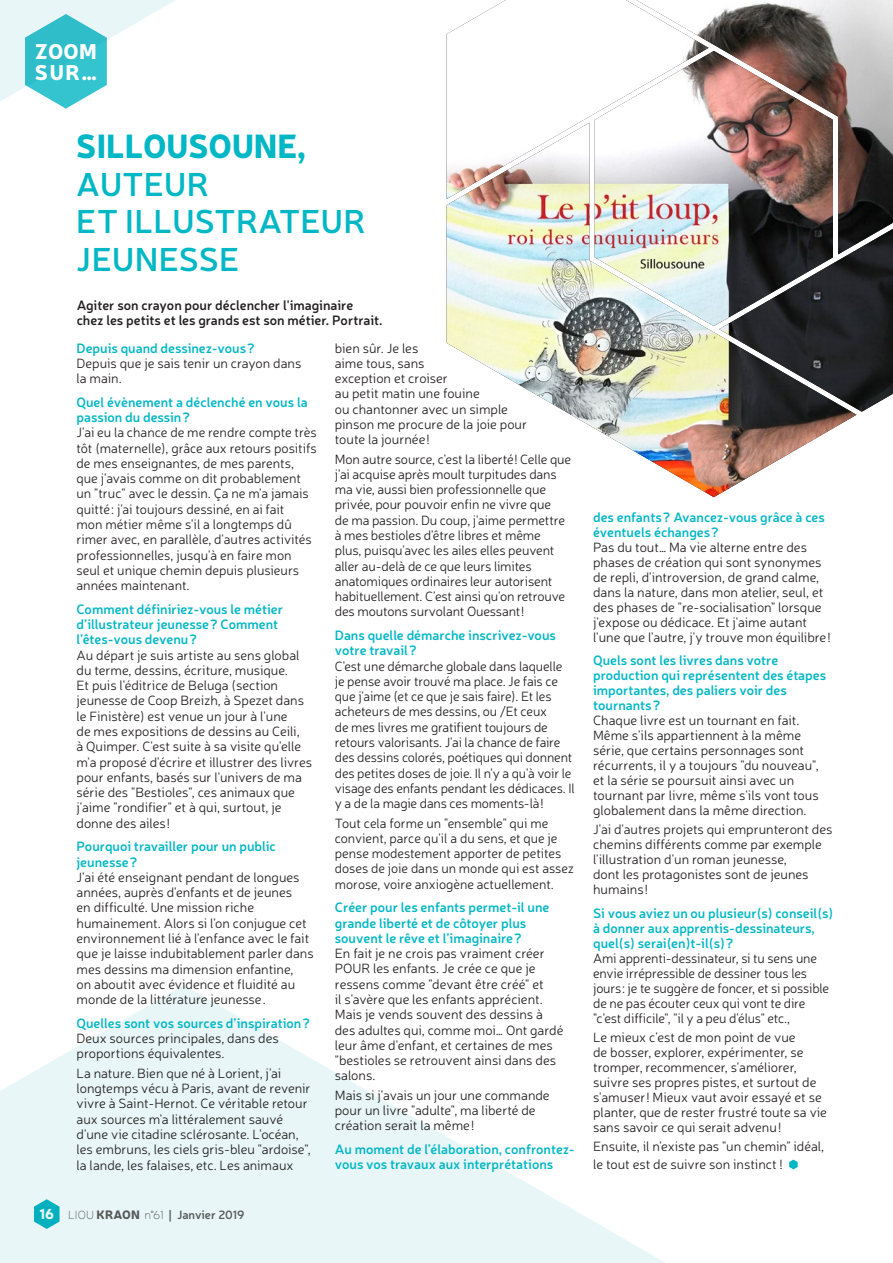
<style>
.page{position:relative;width:893px;height:1263px;background:#fff}
.page>*{position:absolute;margin:0;border:0;box-sizing:border-box;transform-origin:0 0}
.t1{font:600 33px/37.5px "Neris";letter-spacing:.01em;color:#00b7c5}
.t2{font:900 33px "Neris";color:#00b7c5}
.t3{font:900 21px/20.9px "Neris";letter-spacing:.01em;color:#fff}
.t4{font:900 14.25px "Neris";color:#fff}
.t5{font:300 13.5px/15.3px "Neris";color:#231f20}
.t6{font:600 13.5px/15.3px "Neris";color:#00b7c5}
.t7{font:600 13.5px/15px "Neris";color:#231f20}
.t8{font:600 12px "Neris";color:#57585a}
.s1{font-weight:100}
.s2{font-weight:900}
</style>
<div class="page">
<svg style="left:0;top:985px;width:665px;height:278px;fill:#e8f6f7"></svg>
<svg style="left:0;top:0;width:175px;height:109px"></svg>
<svg style="left:34px;top:1199px;width:26px;height:30px"></svg>
<img style="left:446px;top:0;width:447px;height:497px">
<svg style="left:789px;top:1159px;width:9px;height:10px"></svg>
<h2 class="t3" style="left:35px;top:40px;width:63px">ZOOM<br>SUR…</h2>
<p class="t4" style="left:39px;top:1204px;width:16px">16</p>
<h1 class="t2" style="left:77px;top:122px;width:231px">SILLOUSOUNE,</h1>
<h1 class="t1" style="left:77px;top:164px;width:290px">AUTEUR<br>ET ILLUSTRATEUR<br>JEUNESSE</h1>
<p class="t7" style="left:77px;top:297px;width:308px">Agiter son crayon pour déclencher l'imaginaire chez les petits et les grands est son métier. Portrait.</p>
<p class="t6" style="left:77px;top:339px;width:180px">Depuis quand dessinez-vous ?</p>
<p class="t5" style="left:77px;top:355px;width:226px">Depuis que je sais tenir un crayon dans la main.</p>
<p class="t6" style="left:77px;top:394px;width:233px">Quel évènement a déclenché en vous la passion du dessin ?</p>
<p class="t5" style="left:77px;top:425px;width:242px">J'ai eu la chance de me rendre compte très tôt (maternelle), grâce aux retours positifs de mes enseignantes, de mes parents, que j'avais comme on dit probablement un "truc" avec le dessin. Ça ne m'a jamais quitté : j'ai toujours dessiné, en ai fait<br>mon métier même s'il a longtemps dû rimer avec, en parallèle, d'autres activités professionnelles, jusqu'à en faire mon seul et unique chemin depuis plusieurs années maintenant.</p>
<p class="t6" style="left:77px;top:601px;width:208px">Comment définiriez-vous le métier d’illustrateur jeunesse ? Comment l’êtes-vous devenu ?</p>
<p class="t5" style="left:77px;top:647px;width:237px">Au départ je suis artiste au sens global du terme, dessins, écriture, musique.<br>Et puis l'éditrice de Beluga (section jeunesse de Coop Breizh, à Spezet dans le Finistère) est venue un jour à l'une<br>de mes expositions de dessins au Ceili,<br>à Quimper. C'est suite à sa visite qu'elle m'a proposé d'écrire et illustrer des livres pour enfants, basés sur l'univers de ma série des "Bestioles", ces animaux que j'aime "rondifier" et à qui, surtout, je donne des ailes !</p>
<p class="t6" style="left:77px;top:838px;width:201px">Pourquoi travailler pour un public jeunesse ?</p>
<p class="t5" style="left:77px;top:869px;width:239px">J'ai été enseignant pendant de longues années, auprès d'enfants et de jeunes<br>en difficulté. Une mission riche humainement. Alors si l'on conjugue cet environnement lié à l'enfance avec le fait que je laisse indubitablement parler dans mes dessins ma dimension enfantine,<br>on aboutit avec évidence et fluidité au monde de la littérature jeunesse .</p>
<p class="t6" style="left:77px;top:1015px;width:235px">Quelles sont vos sources d’inspiration ?</p>
<p class="t5" style="left:77px;top:1030px;width:204px">Deux sources principales, dans des proportions équivalentes.</p>
<p class="t5" style="left:77px;top:1065px;width:236px">La nature. Bien que né à Lorient, j'ai longtemps vécu à Paris, avant de revenir vivre à Saint-Hernot. Ce véritable retour aux sources m'a littéralement sauvé d'une vie citadine sclérosante. L'océan, les embruns, les ciels gris-bleu "ardoise", la lande, les falaises, etc. Les animaux</p>
<p class="t8" style="left:68px;top:1206px;width:178px"><span class="s1">LIOU</span> <span class="s2">KRAON</span> <span class="s1">n°61</span> | Janvier 2019</p>
<p class="t5" style="left:335px;top:340px;width:194px">bien sûr. Je les<br>aime tous, sans<br>exception et croiser<br>au petit matin une fouine<br>ou chantonner avec un simple pinson me procure de la joie pour toute la journée !</p>
<p class="t5" style="left:335px;top:451px;width:238px">Mon autre source, c'est la liberté ! Celle que j'ai acquise après moult turpitudes dans ma vie, aussi bien professionnelle que privée, pour pouvoir enfin ne vivre que<br>de ma passion. Du coup, j'aime permettre à mes bestioles d'être libres et même<br>plus, puisqu'avec les ailes elles peuvent aller au-delà de ce que leurs limites anatomiques ordinaires leur autorisent habituellement. C'est ainsi qu'on retrouve des moutons survolant Ouessant !</p>
<p class="t6" style="left:335px;top:627px;width:223px">Dans quelle démarche inscrivez-vous votre travail ?</p>
<p class="t5" style="left:335px;top:658px;width:241px">C'est une démarche globale dans laquelle je pense avoir trouvé ma place. Je fais ce que j'aime (et ce que je sais faire). Et les acheteurs de mes dessins, ou /Et ceux<br>de mes livres me gratifient toujours de retours valorisants. J'ai la chance de faire des dessins colorés, poétiques qui donnent des petites doses de joie. Il n'y a qu'à voir le visage des enfants pendant les dédicaces. Il y a de la magie dans ces moments-là !</p>
<p class="t5" style="left:335px;top:815px;width:241px">Tout cela forme un "ensemble" qui me convient, parce qu'il a du sens, et que je pense modestement apporter de petites doses de joie dans un monde qui est assez morose, voire anxiogène actuellement.</p>
<p class="t6" style="left:335px;top:899px;width:216px">Créer pour les enfants permet-il une grande liberté et de côtoyer plus souvent le rêve et l’imaginaire ?</p>
<p class="t5" style="left:335px;top:945px;width:230px">En fait je ne crois pas vraiment créer POUR les enfants. Je crée ce que je ressens comme "devant être créé" et<br>il s'avère que les enfants apprécient.<br>Mais je vends souvent des dessins à des adultes qui, comme moi… Ont gardé leur âme d'enfant, et certaines de mes "bestioles se retrouvent ainsi dans des salons.</p>
<p class="t5" style="left:335px;top:1087px;width:216px">Mais si j'avais un jour une commande pour un livre "adulte", ma liberté de création serait la même !</p>
<p class="t6" style="left:335px;top:1141px;width:242px">Au moment de l’élaboration, confrontez&shy;vous vos travaux aux interprétations</p>
<p class="t6" style="left:593px;top:509px;width:233px">des enfants ? Avancez-vous grâce à ces éventuels échanges ?</p>
<p class="t5" style="left:593px;top:539px;width:239px">Pas du tout… Ma vie alterne entre des phases de création qui sont synonymes de repli, d'introversion, de grand calme, dans la nature, dans mon atelier, seul, et des phases de "re-socialisation" lorsque j'expose ou dédicace. Et j'aime autant l'une que l'autre, j'y trouve mon équilibre !</p>
<p class="t6" style="left:593px;top:652px;width:235px">Quels sont les livres dans votre production qui représentent des étapes importantes, des paliers voir des tournants ?</p>
<p class="t5" style="left:593px;top:712px;width:227px">Chaque livre est un tournant en fait.<br>Même s'ils appartiennent à la même série, que certains personnages sont récurrents, il y a toujours "du nouveau", et la série se poursuit ainsi avec un tournant par livre, même s'ils vont tous globalement dans la même direction.</p>
<p class="t5" style="left:593px;top:822px;width:241px">J'ai d'autres projets qui emprunteront des chemins différents comme par exemple l'illustration d'un roman jeunesse,<br>dont les protagonistes sont de jeunes humains !</p>
<p class="t6" style="left:593px;top:905px;width:242px">Si vous aviez un ou plusieur(s) conseil(s) à donner aux apprentis-dessinateurs, quel(s) serai(en)t-il(s) ?</p>
<p class="t5" style="left:593px;top:950px;width:238px">Ami apprenti-dessinateur, si tu sens une envie irrépressible de dessiner tous les jours : je te suggère de foncer, et si possible de ne pas écouter ceux qui vont te dire "c'est difficile", "il y a peu d'élus" etc.,</p>
<p class="t5" style="left:593px;top:1029px;width:235px">Le mieux c'est de mon point de vue<br>de bosser, explorer, expérimenter, se tromper, recommencer, s'améliorer, suivre ses propres pistes, et surtout de s'amuser ! Mieux vaut avoir essayé et se planter, que de rester frustré toute sa vie sans savoir ce qui serait advenu !</p>
<p class="t5" style="left:593px;top:1137px;width:233px;line-height:18px">Ensuite, il n'existe pas "un chemin" idéal, le tout est de suivre son instinct !</p>
</div>
